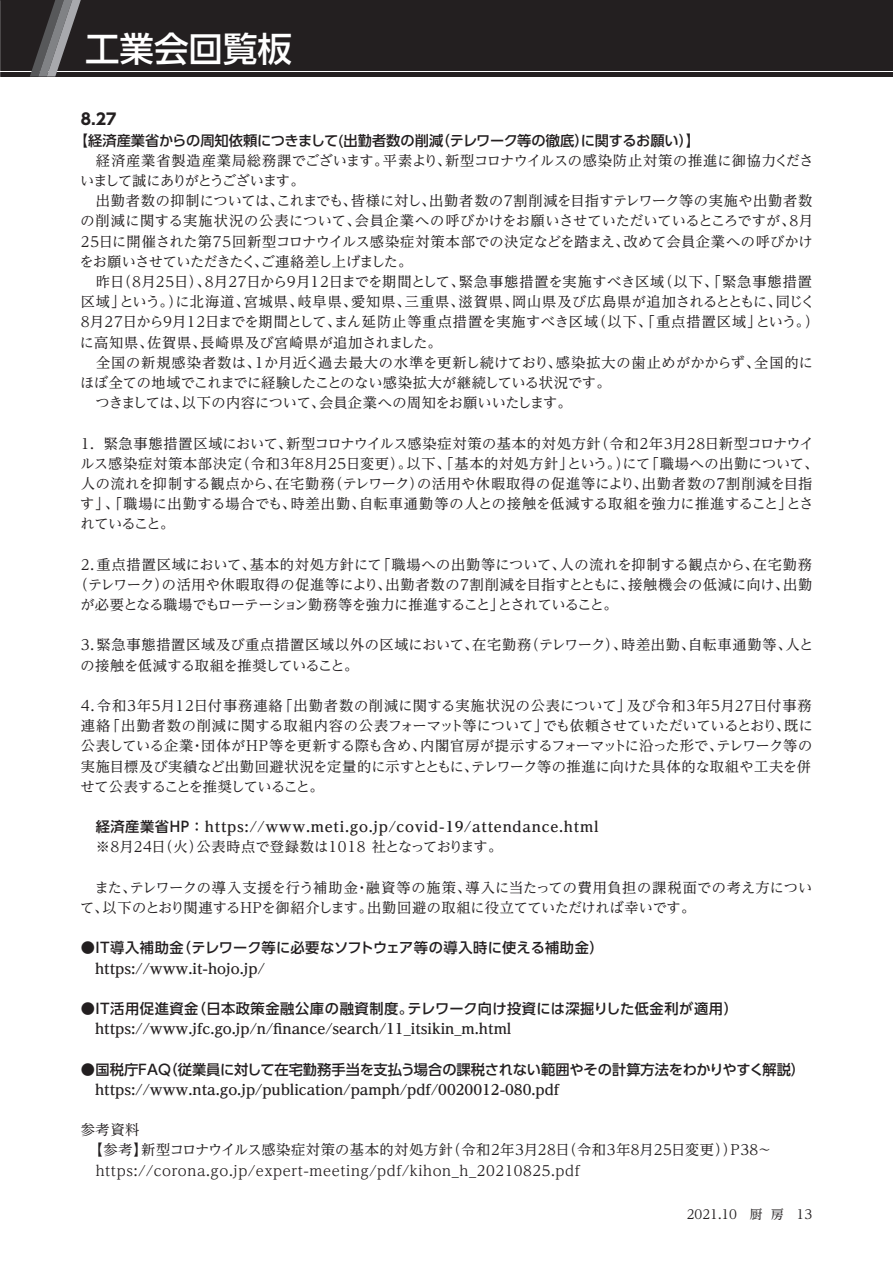
<style>
.page{position:relative;width:893px;height:1263px;background:#fff}
.page>*{position:absolute;margin:0;border:0;box-sizing:border-box;transform-origin:0 0}
.t1{font:500 34.5px "UD Shin Go Pro";color:#fff}
.t2{font:700 15.6px "UD Shin Go Pro";color:#231f20}
.t3{font:14.25px/20.2px "UD Reimin Pro";letter-spacing:.015em;color:#231f20}
.t4{font:14.25px/20.2px "UD Reimin Pro";letter-spacing:.035em;color:#231f20}
.t5{font:14.25px "UD Reimin Pro";letter-spacing:.04em;color:#231f20}
.t6{font:700 14.25px "UD Reimin Pro";color:#231f20}
.t7{font:500 14.25px "UD Shin Go Pro";color:#231f20}
.t8{font:700 14.25px/20.2px "UD Reimin Pro";letter-spacing:.05em;color:#231f20}
.t9{font:14.25px/20.2px "UD Reimin Pro";letter-spacing:.05em;color:#231f20}
.t10{font:500 14.25px "UD Shin Go Pro";letter-spacing:.04em;color:#231f20}
.t11{font:14.25px "UD Reimin Pro";letter-spacing:-.035em;color:#231f20}
.t12{font:12.75px "UD Reimin Pro";color:#231f20}
.s1{font-family:"UD Shin Go Pro";font-weight:500}
.s2{font-weight:400}
</style>
<div class="page">
<div style="left:0;top:0;width:893px;height:70px;background:#231f20"></div>
<div style="left:0;top:72px;width:893px;height:5px;background:#231f20"></div>
<svg style="left:30px;top:0;width:51px;height:77px"></svg>
<h1 class="t1" style="left:85px;top:21px;width:208px">工業会回覧板</h1>
<p class="t2" style="left:81px;top:107px;width:37px">8.27</p>
<p class="t7" style="left:74px;top:129px;width:628px">【経済産業省からの周知依頼につきまして(出勤者数の削減（テレワーク等の徹底）に関するお願い）】</p>
<p class="t3" style="left:78px;top:150px;width:742px">　経済産業省製造産業局総務課でございます。平素より、新型コロナウイルスの感染防止対策の推進に御協力くださいまして誠にありがとうございます。<br>　出勤者数の抑制については、これまでも、皆様に対し、出勤者数の７割削減を目指すテレワーク等の実施や出勤者数の削減に関する実施状況の公表について、会員企業への呼びかけをお願いさせていただいているところですが、８月25日に開催された第75回新型コロナウイルス感染症対策本部での決定などを踏まえ、改めて会員企業への呼びかけをお願いさせていただきたく、ご連絡差し上げました。<br>　昨日（８月25日）、８月27日から９月12日までを期間として、緊急事態措置を実施すべき区域（以下、「緊急事態措置区域」という。）に北海道、宮城県、岐阜県、愛知県、三重県、滋賀県、岡山県及び広島県が追加されるとともに、同じく８月27日から９月12日までを期間として、まん延防止等重点措置を実施すべき区域（以下、「重点措置区域」という。）に高知県、佐賀県、長崎県及び宮崎県が追加されました。<br>　全国の新規感染者数は、１か月近く過去最大の水準を更新し続けており、感染拡大の歯止めがかからず、全国的にほぼ全ての地域でこれまでに経験したことのない感染拡大が継続している状況です。<br>　つきましては、以下の内容について、会員企業への周知をお願いいたします。</p>
<p class="t4" style="left:78px;top:433px;width:742px">１. 緊急事態措置区域において、新型コロナウイルス感染症対策の基本的対処方針（令和２年３月28日新型コロナウイルス感染症対策本部決定（令和３年８月25日変更）。以下、「基本的対処方針」という。）にて「職場への出勤について、人の流れを抑制する観点から、在宅勤務（テレワーク）の活用や休暇取得の促進等により、出勤者数の７割削減を目指す」、「職場に出勤する場合でも、時差出勤、自転車通勤等の人との接触を低減する取組を強力に推進すること」とされていること。</p>
<p class="t5" style="left:78px;top:553px;width:735px">２．重点措置区域において、基本的対処方針にて「職場への出勤等について、人の流れを抑制する観点から、在宅勤務</p>
<p class="t3" style="left:74px;top:574px;width:740px">（テレワーク）の活用や休暇取得の促進等により、出勤者数の７割削減を目指すとともに、接触機会の低減に向け、出勤</p>
<p class="t11" style="left:80px;top:593px;width:539px">が必要となる職場でもローテーション勤務等を強力に推進すること」とされていること。</p>
<p class="t9" style="left:78px;top:634px;width:737px">３．緊急事態措置区域及び重点措置区域以外の区域において、在宅勤務（テレワーク）、時差出勤、自転車通勤等、人との接触を低減する取組を推奨していること。</p>
<p class="t3" style="left:78px;top:695px;width:736px">４．令和３年５月12日付事務連絡「出勤者数の削減に関する実施状況の公表について」及び令和３年５月27日付事務連絡「出勤者数の削減に関する取組内容の公表フォーマット等について」でも依頼させていただいているとおり、既に公表している企業・団体がHP等を更新する際も含め、内閣官房が提示するフォーマットに沿った形で、テレワーク等の実施目標及び実績など出勤回避状況を定量的に示すとともに、テレワーク等の推進に向けた具体的な取組や工夫を併せて公表することを推奨していること。</p>
<p class="t8" style="left:96px;top:816px;width:504px"><span class="s1">経済産業省HP</span>：https://www.meti.go.jp/covid-19/attendance.html <span class="s2">※８月24日（火）公表時点で登録数は1018 社となっております。</span></p>
<p class="t3" style="left:80px;top:877px;width:734px">　また、テレワークの導入支援を行う補助金・融資等の施策、導入に当たっての費用負担の課税面での考え方について、以下のとおり関連するＨＰを御紹介します。出勤回避の取組に役立てていただければ幸いです。</p>
<p class="t7" style="left:81px;top:936px;width:524px">●ＩＴ導入補助金（テレワーク等に必要なソフトウェア等の導入時に使える補助金）</p>
<p class="t6" style="left:81px;top:957px;width:186px">　https://www.it-hojo.jp/</p>
<p class="t10" style="left:81px;top:997px;width:659px">●ＩＴ活用促進資金（日本政策金融公庫の融資制度。テレワーク向け投資には深掘りした低金利が適用）</p>
<p class="t6" style="left:81px;top:1017px;width:432px">　https://www.jfc.go.jp/n/finance/search/11_itsikin_m.html</p>
<p class="t7" style="left:81px;top:1058px;width:726px">●国税庁ＦＡＱ（従業員に対して在宅勤務手当を支払う場合の課税されない範囲やその計算方法をわかりやすく解説）</p>
<p class="t6" style="left:81px;top:1078px;width:480px">　https://www.nta.go.jp/publication/pamph/pdf/0020012-080.pdf</p>
<p class="t3" style="left:81px;top:1119px;width:60px">参考資料</p>
<p class="t5" style="left:89px;top:1138px;width:685px">【参考】新型コロナウイルス感染症対策の基本的対処方針（令和2年3月28日（令和3年8月25日変更））P38～</p>
<p class="t5" style="left:96px;top:1159px;width:486px">https://corona.go.jp/expert-meeting/pdf/kihon_h_20210825.pdf</p>
<p class="t12" style="left:687px;top:1204px;width:127px">2021.10　厨 房　13</p>
</div>
